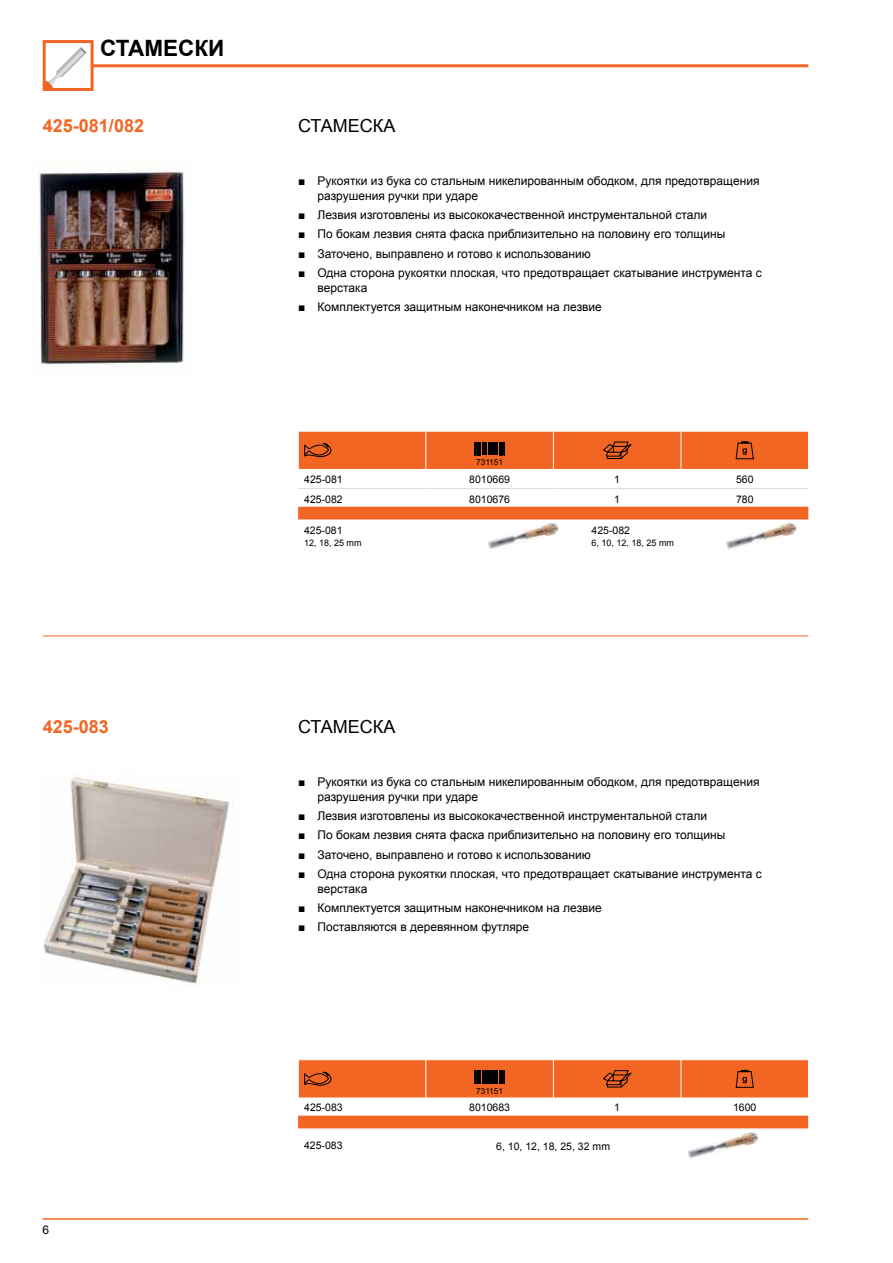
<style>
.page{position:relative;width:893px;height:1263px;background:#fff}
.page>*{position:absolute;margin:0;border:0;box-sizing:border-box;transform-origin:0 0}
.t1{font:700 22.5px "Arial";color:#000}
.t2{font:700 18px "Arial";color:#f26522}
.t3{font:18px "Arial";color:#000}
.t4{font:12px/15px "Arial";color:#000}
.t5{font:10.5px "Arial";color:#000}
.t6{font:9px "Arial";color:#000}
.t7{font:8.25px "Arial";color:#000}
</style>
<div class="page">
<hr style="left:92px;top:64px;width:716px;height:3px;background:#f26522">
<hr style="left:43px;top:1218px;width:765px;height:2px;background:#f26522">
<svg style="left:47px;top:47px;width:39px;height:40px"></svg>
<div style="left:43px;top:40px;width:51px;height:51px;border:3px solid #f26522"></div>
<hr style="left:298px;top:488px;width:128px;height:1px;background:#dcddde">
<hr style="left:426px;top:488px;width:127px;height:1px;background:#dcddde">
<hr style="left:553px;top:488px;width:128px;height:1px;background:#dcddde">
<hr style="left:681px;top:488px;width:127px;height:1px;background:#dcddde">
<svg style="left:298px;top:431px;width:510px;height:38px;background:#e86526"></svg>
<div style="left:298px;top:507px;width:510px;height:12px;background:#f26522"></div>
<img style="left:488px;top:522px;width:71px;height:27px">
<img style="left:726px;top:522px;width:71px;height:27px">
<svg style="left:298px;top:1060px;width:510px;height:38px;background:#e86426"></svg>
<div style="left:298px;top:1116px;width:510px;height:12px;background:#f26522"></div>
<img style="left:687px;top:1132px;width:72px;height:26px">
<img style="left:39px;top:170px;width:146px;height:197px">
<img style="left:43px;top:777px;width:190px;height:207px">
<hr style="left:43px;top:636px;width:765px;height:1px;background:#f26522">
<h1 class="t1" style="left:100px;top:34px;width:126px">СТАМЕСКИ</h1>
<h2 class="t2" style="left:43px;top:114px;width:103px">425-081/082</h2>
<h2 class="t2" style="left:43px;top:715px;width:68px">425-083</h2>
<p class="t4" style="left:43px;top:1223px;width:8px">6</p>
<h2 class="t3" style="left:298px;top:114px;width:99px">Стамес ка</h2>
<p class="t4" style="left:318px;top:173px;width:443px;text-indent:-20px">■ Рукоятки из бука со стальным никелированным ободком, для предотвращения разрушения ручки при ударе</p>
<p class="t4" style="left:298px;top:208px;width:411px">■ Лезвия изготовлены из высококачественной инструментальной стали</p>
<p class="t4" style="left:298px;top:227px;width:429px">■ По бокам лезвия снята фаска приблизительно на половину его толщины</p>
<p class="t4" style="left:298px;top:246px;width:294px">■ Заточено, выправлено и готово к использованию</p>
<p class="t4" style="left:318px;top:265px;width:446px;text-indent:-20px">■ Одна сторона рукоятки плоская, что предотвращает скатывание инструмента с верстака</p>
<p class="t4" style="left:298px;top:300px;width:305px">■ Комплектуется защитным наконечником на лезвие</p>
<p class="t7" style="left:476px;top:457px;width:28px">731151</p>
<p class="t5" style="left:304px;top:472px;width:40px">425-081</p>
<p class="t5" style="left:469px;top:472px;width:42px">8010669</p>
<p class="t5" style="left:614px;top:472px;width:7px">1</p>
<p class="t5" style="left:736px;top:472px;width:19px">560</p>
<p class="t5" style="left:304px;top:493px;width:40px">425-082</p>
<p class="t5" style="left:469px;top:493px;width:42px">8010676</p>
<p class="t5" style="left:614px;top:493px;width:7px">1</p>
<p class="t5" style="left:736px;top:493px;width:19px">780</p>
<p class="t5" style="left:304px;top:524px;width:40px">425-081</p>
<p class="t6" style="left:304px;top:537px;width:59px">12, 18, 25 mm</p>
<p class="t5" style="left:591px;top:524px;width:40px">425-082</p>
<p class="t6" style="left:591px;top:537px;width:84px">6, 10, 12, 18, 25 mm</p>
<h2 class="t3" style="left:298px;top:715px;width:99px">Стамес ка</h2>
<p class="t4" style="left:318px;top:774px;width:443px;text-indent:-20px">■ Рукоятки из бука со стальным никелированным ободком, для предотвращения разрушения ручки при ударе</p>
<p class="t4" style="left:298px;top:808px;width:411px">■ Лезвия изготовлены из высококачественной инструментальной стали</p>
<p class="t4" style="left:298px;top:828px;width:429px">■ По бокам лезвия снята фаска приблизительно на половину его толщины</p>
<p class="t4" style="left:298px;top:847px;width:294px">■ Заточено, выправлено и готово к использованию</p>
<p class="t4" style="left:318px;top:866px;width:446px;text-indent:-20px">■ Одна сторона рукоятки плоская, что предотвращает скатывание инструмента с верстака</p>
<p class="t4" style="left:298px;top:900px;width:305px">■ Комплектуется защитным наконечником на лезвие</p>
<p class="t4" style="left:298px;top:920px;width:233px">■ Поставляются в деревянном футляре</p>
<p class="t7" style="left:476px;top:1085px;width:28px">731151</p>
<p class="t5" style="left:304px;top:1100px;width:40px">425-083</p>
<p class="t5" style="left:469px;top:1100px;width:42px">8010683</p>
<p class="t5" style="left:614px;top:1100px;width:7px">1</p>
<p class="t5" style="left:733px;top:1100px;width:25px">1600</p>
<p class="t5" style="left:304px;top:1139px;width:40px">425-083</p>
<p class="t5" style="left:496px;top:1139px;width:115px">6, 10, 12, 18, 25, 32 mm</p>
</div>
